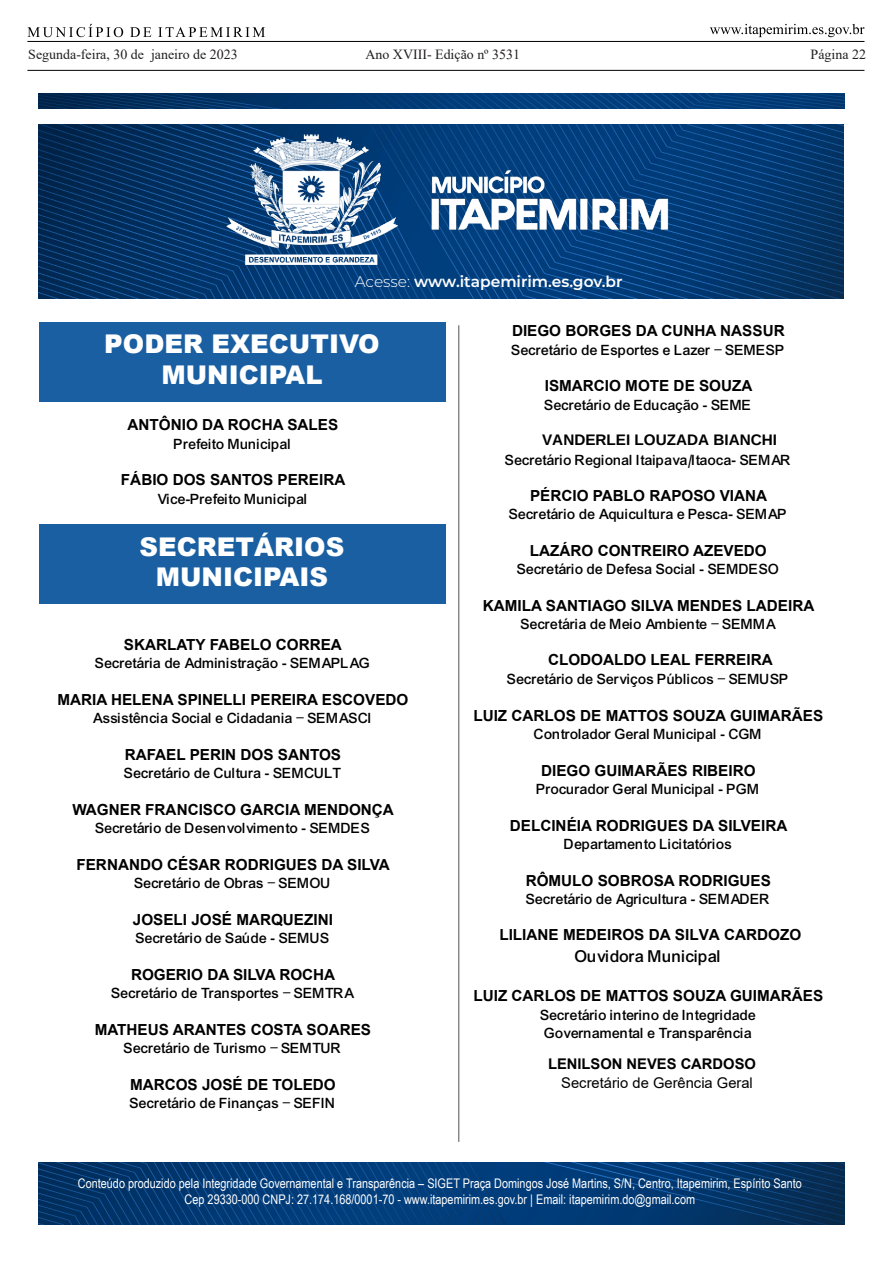
<style>
.page{position:relative;width:893px;height:1263px;background:#fff}
.page>*{position:absolute;margin:0;border:0;box-sizing:border-box;transform-origin:0 0}
.t1{font:900 25.8px/30.9px "Arial";color:#fff;text-align:center}
.t2{font:17.7px "Arial Mdm";color:#000}
.t3{font:600 15.45px "Montserrat";color:#fff}
.t4{font:15.3px/18.3px "Arial Mdm";color:#000;text-align:center}
.t5{font:700 15.3px/18.3px "Arial";color:#000;text-align:center}
.t6{font:700 15.3px "Liberation Sans";color:#000}
.t7{font:14.7px/19.2px "Arial";color:#000;text-align:right}
.t8{font:13.95px "Times New Roman";color:#231f20}
.t9{font:13.2px/15.9px "Arial Narrow";color:#fff;text-align:center}
.s1{font-weight:300}
.s2{font-family:"Arial Mdm";font-weight:400}
.s3{font-family:"Arial";font-weight:700}
.s4{font-weight:700}
</style>
<div class="page">
<hr style="left:27px;top:41px;width:837px;height:1px;background:#000">
<hr style="left:27px;top:70px;width:837px;height:1px;background:#000">
<svg style="left:27px;top:24px;width:96px;height:13px"></svg>
<svg style="left:130px;top:27px;width:21px;height:10px"></svg>
<svg style="left:158px;top:27px;width:107px;height:10px"></svg>
<svg style="left:710px;top:24px;width:154px;height:13px"></svg>
<img style="left:39px;top:94px;width:805px;height:14px">
<img style="left:39px;top:124px;width:805px;height:174px">
<img style="left:204px;top:124px;width:486px;height:167px">
<img style="left:39px;top:1162px;width:805px;height:63px">
<div style="left:39px;top:524px;width:406px;height:80px;background:#195fa2"></div>
<div style="left:39px;top:322px;width:406px;height:79px;background:#195fa2"></div>
<hr style="left:458px;top:325px;width:1px;height:817px;background:#525251">
<p class="t8" style="left:28px;top:44px;width:211px">Segunda-feira, 30 de janeiro de 2023</p>
<p class="t8" style="left:365px;top:44px;width:156px">Ano XVIII- Edição nº 3531</p>
<p class="t8" style="left:811px;top:44px;width:57px">Página 22</p>
<p class="t3" style="left:355px;top:271px;width:269px"><span class="s1">Acesse:</span> www.itapemirim.es.gov.br</p>
<p class="t1" style="left:104px;top:328px;width:277px">PODER EXECUTIVO<br>MUNICIPAL</p>
<p class="t5" style="left:128px;top:416px;width:212px">ANTÔNIO DA ROCHA SALES<br><span class="s2">Prefeito Municipal</span></p>
<p class="t4" style="left:121px;top:471px;width:226px"><span class="s3">FÁBIO DOS SANTOS PEREIRA<br></span>Vice-Prefeito Municipal</p>
<p class="t1" style="left:140px;top:530px;width:206px">SECRETÁRIOS<br>MUNICIPAIS</p>
<p class="t4" style="left:95px;top:636px;width:277px"><span class="s3">SKARLATY FABELO CORREA<br></span>Secretária de Administração - SEMAPLAG</p>
<p class="t4" style="left:57px;top:691px;width:352px"><span class="s3">MARIA HELENA SPINELLI PEREIRA ESCOVEDO<br></span>Assistência Social e Cidadania – SEMASCI</p>
<p class="t4" style="left:124px;top:746px;width:219px;text-align:left"><span class="s3">RAFAEL PERIN DOS SANTOS<br></span>Secretário de Cultura - SEMCULT</p>
<p class="t4" style="left:72px;top:801px;width:323px"><span class="s3">WAGNER FRANCISCO GARCIA MENDONÇA<br></span>Secretário de Desenvolvimento - SEMDES</p>
<p class="t5" style="left:76px;top:855px;width:315px">FERNANDO CÉSAR RODRIGUES DA SILVA<br><span class="s2">Secretário de Obras – SEMOU</span></p>
<p class="t4" style="left:133px;top:911px;width:202px;text-align:left"><span class="s3">JOSELI JOSÉ MARQUEZINI<br></span>Secretário de Saúde - SEMUS</p>
<p class="t4" style="left:111px;top:966px;width:244px"><span class="s3">ROGERIO DA SILVA ROCHA<br></span>Secretário de Transportes – SEMTRA</p>
<p class="t4" style="left:95px;top:1021px;width:278px"><span class="s3">MATHEUS ARANTES COSTA SOARES<br></span>Secretário de Turismo – SEMTUR</p>
<p class="t4" style="left:130px;top:1076px;width:208px;text-align:left"><span class="s3">MARCOS JOSÉ DE TOLEDO<br></span>Secretário de Finanças – SEFIN</p>
<p class="t4" style="left:512px;top:322px;width:275px;text-align:left"><span class="s3">DIEGO BORGES DA CUNHA NASSUR<br></span>Secretário de Esportes e Lazer – SEMESP</p>
<p class="t4" style="left:545px;top:377px;width:209px;text-align:left"><span class="s3">ISMARCIO MOTE DE SOUZA<br></span>Secretário de Educação - SEME</p>
<p class="t6" style="left:542px;top:429px;width:236px">VANDERLEI LOUZADA BIANCHI</p>
<p class="t4" style="left:505px;top:451px;width:288px">Secretário Regional Itaipava/Itaoca- SEMAR</p>
<p class="t4" style="left:509px;top:487px;width:280px"><span class="s3">PÉRCIO PABLO RAPOSO VIANA<br></span>Secretário de Aquicultura e Pesca- SEMAP</p>
<p class="t4" style="left:517px;top:542px;width:264px"><span class="s3">LAZÁRO CONTREIRO AZEVEDO<br></span>Secretário de Defesa Social - SEMDESO</p>
<p class="t5" style="left:483px;top:597px;width:333px">KAMILA SANTIAGO SILVA MENDES LADEIRA<br><span class="s2">Secretária de Meio Ambiente – SEMMA</span></p>
<p class="t5" style="left:548px;top:650px;width:226px">CLODOALDO LEAL FERREIRA</p>
<p class="t4" style="left:507px;top:670px;width:284px">Secretário de Serviços Públicos – SEMUSP</p>
<p class="t5" style="left:473px;top:706px;width:351px">LUIZ CARLOS DE MATTOS SOUZA GUIMARÃES<br><span class="s2">Controlador Geral Municipal - CGM</span></p>
<p class="t4" style="left:537px;top:762px;width:225px;text-align:left"><span class="s3">DIEGO GUIMARÃES RIBEIRO<br></span>Procurador Geral Municipal - PGM</p>
<p class="t5" style="left:510px;top:816px;width:279px">DELCINÉIA RODRIGUES DA SILVEIRA<br><span class="s2">Departamento Licitatórios</span></p>
<p class="t4" style="left:526px;top:872px;width:247px;text-align:left"><span class="s3">RÔMULO SOBROSA RODRIGUES<br></span>Secretário de Agricultura - SEMADER</p>
<p class="t5" style="left:499px;top:926px;width:303px">LILIANE MEDEIROS DA SILVA CARDOZO</p>
<p class="t2" style="left:575px;top:946px;width:148px">Ouvidora Municipal</p>
<p class="t4" style="left:473px;top:987px;width:351px"><span class="s3">LUIZ CARLOS DE MATTOS SOUZA GUIMARÃES<br></span>Secretário interino de Integridade<br>Governamental e Transparência</p>
<p class="t7" style="left:548px;top:1054px;width:209px"><span class="s4">LENILSON NEVES CARDOSO<br></span>Secretário de Gerência Geral</p>
<p class="t9" style="left:78px;top:1174px;width:725px">Conteúdo produzido pela Integridade Governamental e Transparência – SIGET Praça Domingos José Martins, S/N, Centro, Itapemirim, Espírito Santo<br>Cep 29330-000 CNPJ: 27.174.168/0001-70 - www.itapemirim.es.gov.br | Email: itapemirim.do@gmail.com</p>
</div>
